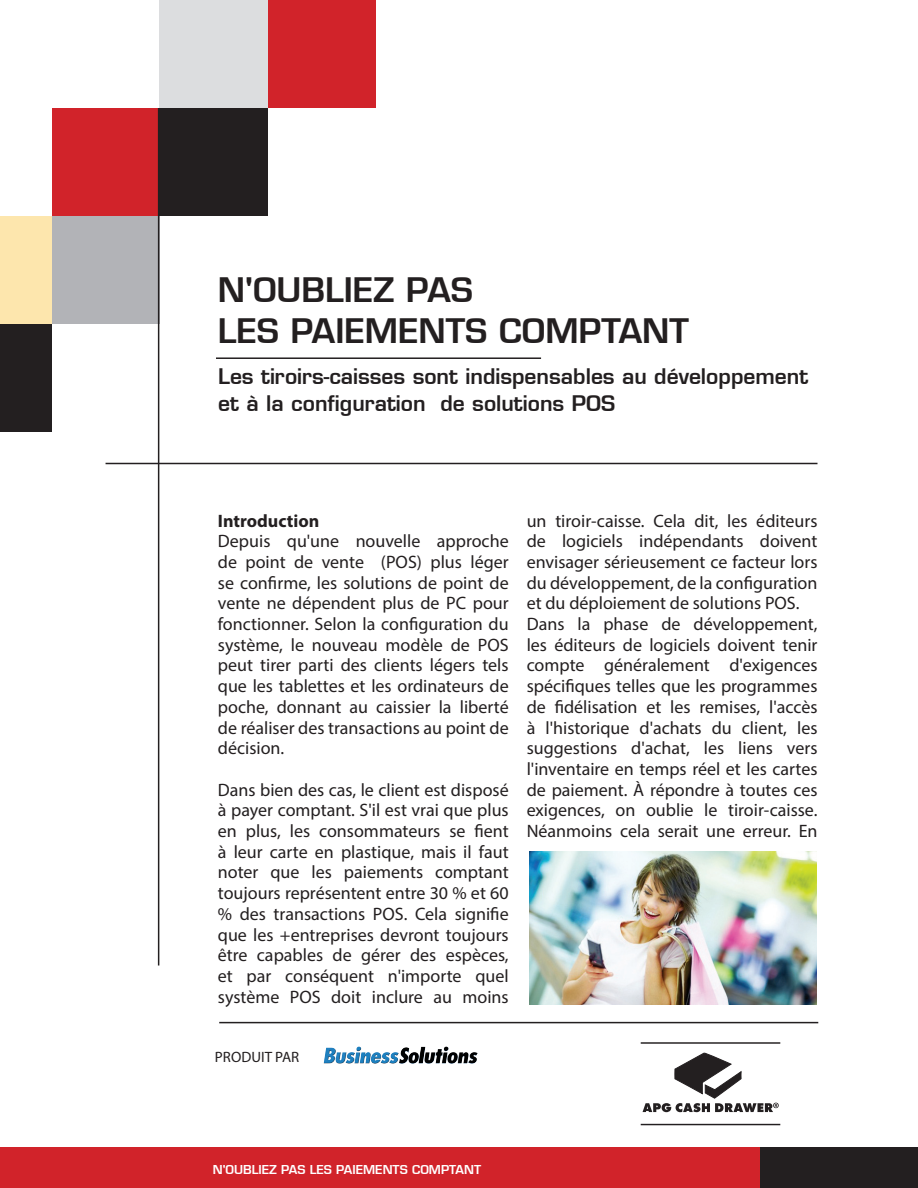
<style>
.page{position:relative;width:918px;height:1188px;background:#fff}
.page>*{position:absolute;margin:0;border:0;box-sizing:border-box;transform-origin:0 0}
.t1{font:600 33px "Eurostile";color:#231f20}
.t2{font:600 21px "Eurostile";color:#231f20}
.All_body_text{font:18px/20.7px "Myriad Pro";color:#231f20;text-align:justify}
.All_body_text-2{font:700 18px "Myriad Pro";color:#231f20}
.t3{font:15px "Myriad Pro";color:#231f20}
.t4{font:600 12px "Eurostile";color:#fff}
</style>
<div class="page">
<hr style="left:641px;top:1042px;width:139px;height:2px;background:#231f20">
<hr style="left:641px;top:1124px;width:139px;height:1px;background:#231f20">
<svg style="left:643px;top:1053px;width:136px;height:59px"></svg>
<div style="left:160px;top:0;width:108px;height:108px;background:#dcdddf"></div>
<div style="left:268px;top:0;width:108px;height:108px;background:#d1232a"></div>
<div style="left:52px;top:108px;width:108px;height:108px;background:#d1232a"></div>
<div style="left:160px;top:108px;width:108px;height:108px;background:#231f20"></div>
<div style="left:0;top:216px;width:52px;height:108px;background:#fde6ad"></div>
<div style="left:52px;top:216px;width:108px;height:108px;background:#b2b3b7"></div>
<div style="left:0;top:324px;width:52px;height:108px;background:#231f20"></div>
<hr style="left:106px;top:463px;width:712px;height:1px;background:#231f20">
<hr style="left:158px;top:108px;width:1px;height:858px;background:#231f20">
<div style="left:0;top:1148px;width:761px;height:40px;background:#d1232a"></div>
<div style="left:760px;top:1148px;width:158px;height:40px;background:#231f20"></div>
<img style="left:324px;top:1047px;width:125px;height:17px">
<hr style="left:216px;top:357px;width:325px;height:2px;background:#231f20">
<img style="left:530px;top:851px;width:287px;height:153px">
<hr style="left:219px;top:1022px;width:599px;height:1px;background:#231f20">
<p class="t1" style="left:218px;top:269px;width:257px">N'OUBLIEZ PAS</p>
<p class="t1" style="left:218px;top:310px;width:473px">LES PAIEMENTS COMPTANT</p>
<p class="t2" style="left:218px;top:363px;width:592px">Les tiroirs-caisses sont indispensables au développement</p>
<p class="t2" style="left:218px;top:390px;width:399px">et à la configuration de solutions POS</p>
<p class="All_body_text-2" style="left:218px;top:509px;width:103px">Introduction</p>
<p class="All_body_text" style="left:218px;top:531px;width:292px">Depuis qu'une nouvelle approche de point de vente (POS) plus léger se confirme, les solutions de point de vente ne dépendent plus de PC pour fonctionner. Selon la configuration du système, le nouveau modèle de POS peut tirer parti des clients légers tels que les tablettes et les ordinateurs de poche, donnant au caissier la liberté de réaliser des transactions au point de décision.</p>
<p class="All_body_text" style="left:218px;top:779px;width:292px">Dans bien des cas, le client est disposé à payer comptant. S'il est vrai que plus en plus, les consommateurs se fient à leur carte en plastique, mais il faut noter que les paiements comptant toujours représentent entre 30 % et 60 % des transactions POS. Cela signifie que les +entreprises devront toujours être capables de gérer des espèces, et par conséquent n'importe quel système POS doit inclure au moins</p>
<p class="t3" style="left:215px;top:1048px;width:86px">PRODUIT PAR</p>
<p class="All_body_text" style="left:527px;top:510px;width:292px">un tiroir-caisse. Cela dit, les éditeurs de logiciels indépendants doivent envisager sérieusement ce facteur lors du développement, de la configuration et du déploiement de solutions POS.</p>
<p class="All_body_text" style="left:527px;top:613px;width:292px">Dans la phase de développement, les éditeurs de logiciels doivent tenir compte généralement d'exigences spécifiques telles que les programmes de fidélisation et les remises, l'accès à l'historique d'achats du client, les suggestions d'achat, les liens vers l'inventaire en temps réel et les cartes de paiement. À répondre à toutes ces exigences, on oublie le tiroir-caisse.<br>Néanmoins cela serait une erreur. En</p>
<p class="t4" style="left:213px;top:1162px;width:270px">N'OUBLIEZ PAS LES PAIEMENTS COMPTANT</p>
</div>
